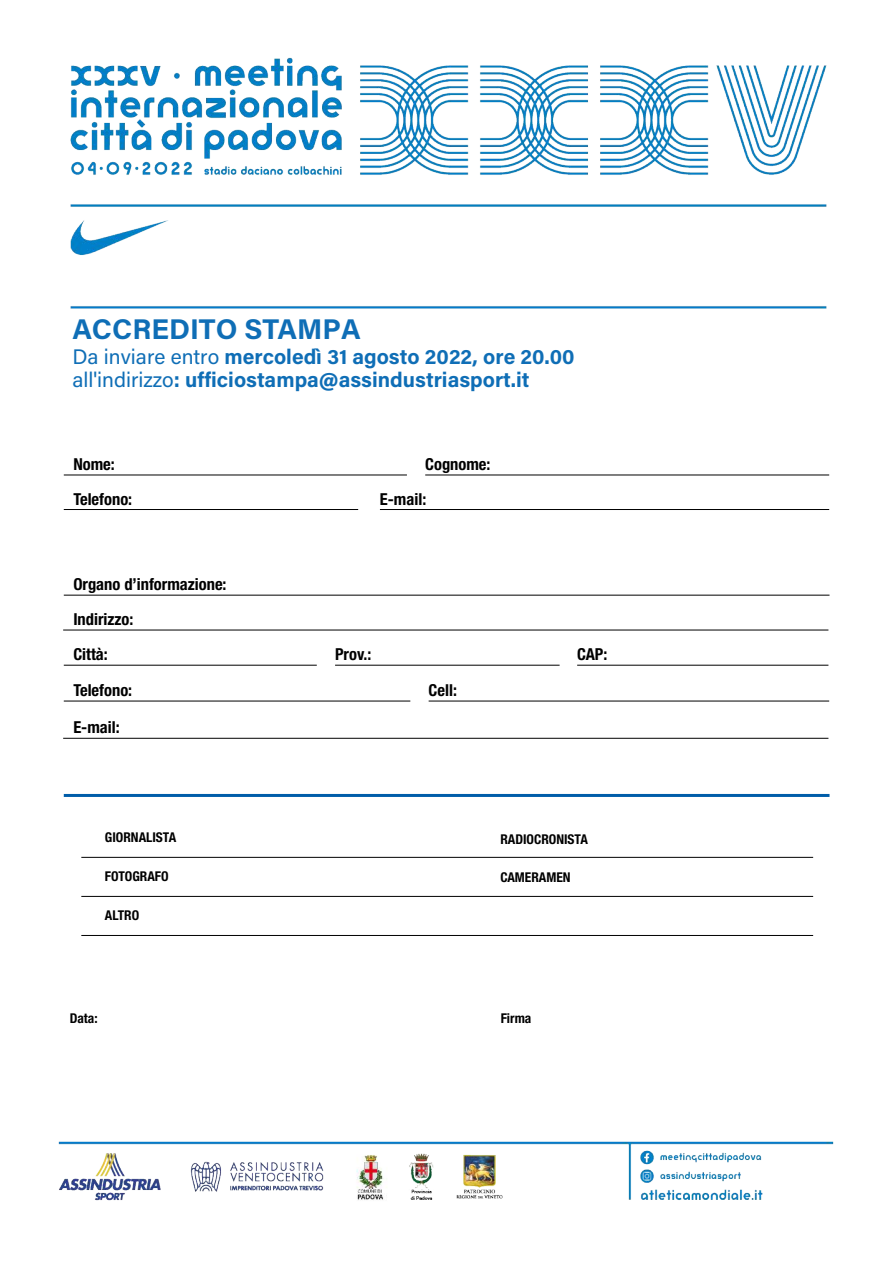
<style>
.page{position:relative;width:893px;height:1263px;background:#fff}
.page>*{position:absolute;margin:0;border:0;box-sizing:border-box;transform-origin:0 0}
.t1{font:700 28.5px "Acumin Pro";color:#0f6eb6}
.t2{font:700 21px/23.5px "Acumin Pro";color:#0f6eb6}
.t3{font:700 condensed 16.5px/34.5px "Helvetica Neue LT Std";color:#000}
.t4{font:700 condensed 13.5px "Helvetica Neue LT Std";color:#000}
.s1{font-weight:400}
</style>
<div class="page">
<hr style="left:64px;top:475px;width:343px;height:1px;background:#000">
<hr style="left:64px;top:509px;width:294px;height:1px;background:#000">
<hr style="left:64px;top:595px;width:765px;height:1px;background:#000">
<hr style="left:425px;top:475px;width:404px;height:1px;background:#000">
<hr style="left:380px;top:509px;width:449px;height:1px;background:#000">
<hr style="left:63px;top:630px;width:765px;height:1px;background:#000">
<hr style="left:81px;top:935px;width:732px;height:1px;background:#000">
<hr style="left:81px;top:896px;width:732px;height:1px;background:#000">
<hr style="left:81px;top:857px;width:732px;height:1px;background:#000">
<hr style="left:64px;top:794px;width:765px;height:3px;background:#005da9">
<hr style="left:64px;top:665px;width:253px;height:1px;background:#000">
<hr style="left:335px;top:665px;width:225px;height:1px;background:#000">
<hr style="left:577px;top:665px;width:251px;height:1px;background:#000">
<hr style="left:64px;top:701px;width:346px;height:1px;background:#000">
<hr style="left:429px;top:701px;width:400px;height:1px;background:#000">
<hr style="left:63px;top:738px;width:765px;height:1px;background:#000">
<img style="left:70px;top:57px;width:757px;height:252px">
<img style="left:58px;top:1141px;width:776px;height:60px">
<h1 class="t1" style="left:72px;top:309px;width:290px">ACCREDITO STAMPA</h1>
<p class="t2" style="left:72px;top:344px;width:504px"><span class="s1">Da inviare entro</span> mercoledì 31 agosto 2022, ore 20.00 <span class="s1">all'indirizzo</span>: ufficiostampa@assindustriasport.it</p>
<p class="t3" style="left:73px;top:447px;width:60px">Nome:<br>Telefono:</p>
<p class="t3" style="left:73px;top:567px;width:155px">Organo d’informazione:</p>
<p class="t3" style="left:73px;top:602px;width:62px">Indirizzo:</p>
<p class="t3" style="left:380px;top:447px;width:112px;text-indent:45px">Cognome:<br>E-mail:</p>
<p class="t3" style="left:73px;top:637px;width:36px">Città:</p>
<p class="t3" style="left:335px;top:637px;width:38px">Prov.:</p>
<p class="t3" style="left:577px;top:637px;width:32px">CAP:</p>
<p class="t3" style="left:73px;top:673px;width:60px">Telefono:</p>
<p class="t3" style="left:429px;top:673px;width:30px">Cell:</p>
<p class="t3" style="left:73px;top:710px;width:48px">E-mail:</p>
<p class="t4" style="left:105px;top:829px;width:73px">GIORNALISTA</p>
<p class="t4" style="left:105px;top:868px;width:65px">FOTOGRAFO</p>
<p class="t4" style="left:105px;top:907px;width:36px">ALTRO</p>
<p class="t4" style="left:500px;top:831px;width:89px">RADIOCRONISTA</p>
<p class="t4" style="left:500px;top:869px;width:72px">CAMERAMEN</p>
<p class="t4" style="left:70px;top:1010px;width:29px">Data:</p>
<p class="t4" style="left:501px;top:1010px;width:32px">Firma</p>
</div>
